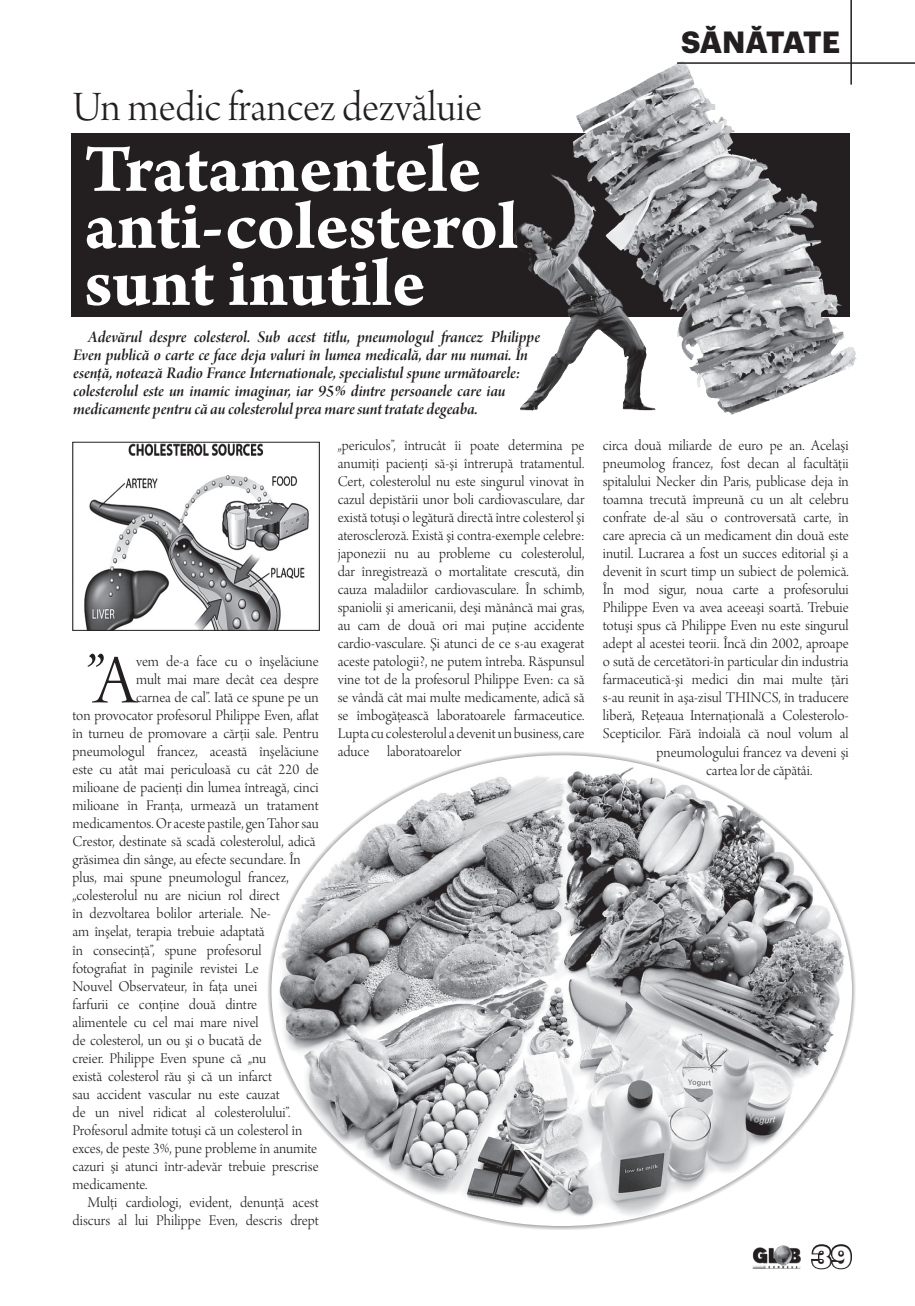
<style>
.page{position:relative;width:915px;height:1306px;background:#fff}
.page>*{position:absolute;margin:0;border:0;box-sizing:border-box;transform-origin:0 0}
.t1{font:74.25px "Arno Pro Light Display";color:#231f20}
.t2{font:72px/57px "Arno Pro Bold Sm Text";letter-spacing:-.005em;color:#fff}
.t3{font:44.1px "Arno Pro Light Display";color:#231f20}
.t4{font:700 30px "Graphik";letter-spacing:-.02em;color:#231f20}
.t5{font:700 30px "Graphik";color:#fff}
.t6{font:17.25px/18px "Arno Pro Smbd Italic Display";letter-spacing:-.005em;color:#231f20}
.t7{font:15.75px/18px "Arno Pro Light Display";color:#231f20;text-align:justify}
</style>
<div class="page">
<svg style="left:811px;top:1244px;width:41px;height:26px"></svg>
<img style="left:752px;top:1245px;width:49px;height:24px">
<img style="left:84px;top:444px;width:225px;height:184px">
<div style="left:72px;top:442px;width:247px;height:188px;border:1px solid #231f20"></div>
<div style="left:71px;top:133px;width:778px;height:184px;background:#231f20"></div>
<img style="left:572px;top:61px;width:285px;height:354px">
<div style="left:267px;top:751px;width:588px;height:479px;background:#231f20;opacity:.7"></div>
<img style="left:271px;top:755px;width:580px;height:470px">
<hr style="left:850px;top:0;width:1px;height:85px;background:#231f20">
<hr style="left:676px;top:62px;width:238px;height:2px;background:#231f20">
<h3 class="t3" style="left:72px;top:83px;width:411px">Un medic francez dezvăluie</h3>
<h2 class="t2" style="left:84px;top:144px;width:435px">Tratamentele anti-colesterol sunt inutile</h2>
<p class="t6" style="left:73px;top:329px;width:468px;text-indent:15px">Adevărul despre colesterol. Sub acest titlu, pneumologul francez Philippe Even publică o carte ce face deja valuri în lumea medicală, dar nu numai. În esenţă, notează Radio France Internationale, specialistul spune următoarele: colesterolul este un inamic imaginar, iar 95% dintre persoanele care iau medicamente pentru că au colesterolul prea mare sunt tratate degeaba.</p>
<h3 class="t4" style="left:680px;top:18px;width:161px">SĂNĂTATE</h3>
<h1 class="t1" style="left:85px;top:640px;width:52px">”A</h1>
<p class="t7" style="left:136px;top:653px;width:184px">vem de-a face cu o înşelăciune</p>
<p class="t7" style="left:136px;top:671px;width:184px">mult mai mare decât cea despre</p>
<p class="t7" style="left:136px;top:689px;width:184px">carnea de cal”. Iată ce spune pe un</p>
<p class="t7" style="left:72px;top:707px;width:247px">ton provocator profesorul Philippe Even, aflat</p>
<p class="t7" style="left:72px;top:725px;width:248px">în turneu de promovare a cărţii sale. Pentru</p>
<p class="t7" style="left:72px;top:743px;width:247px">pneumologul francez, această înşelăciune</p>
<p class="t7" style="left:72px;top:761px;width:248px">este cu atât mai periculoasă cu cât 220 de</p>
<p class="t7" style="left:72px;top:779px;width:247px">milioane de pacienţi din lumea întreagă, cinci</p>
<p class="t7" style="left:72px;top:797px;width:247px">milioane în Franţa, urmează un tratament</p>
<p class="t7" style="left:72px;top:815px;width:248px">medicamentos. Or aceste pastile, gen Tahor sau</p>
<p class="t7" style="left:72px;top:833px;width:244px">Crestor, destinate să scadă colesterolul, adică</p>
<p class="t7" style="left:72px;top:851px;width:229px">grăsimea din sânge, au efecte secundare. În</p>
<p class="t7" style="left:72px;top:869px;width:217px">plus, mai spune pneumologul francez,</p>
<p class="t7" style="left:72px;top:887px;width:209px">„colesterolul nu are niciun rol direct</p>
<p class="t7" style="left:72px;top:905px;width:200px">în dezvoltarea bolilor arteriale. Ne-</p>
<p class="t7" style="left:72px;top:923px;width:194px">am înşelat, terapia trebuie adaptată</p>
<p class="t7" style="left:72px;top:941px;width:191px">în consecinţă”, spune profesorul</p>
<p class="t7" style="left:72px;top:959px;width:187px">fotografiat în paginile revistei Le</p>
<p class="t7" style="left:72px;top:977px;width:186px">Nouvel Observateur, în faţa unei</p>
<p class="t7" style="left:72px;top:995px;width:186px">farfurii ce conţine două dintre</p>
<p class="t7" style="left:72px;top:1013px;width:187px">alimentele cu cel mai mare nivel</p>
<p class="t7" style="left:72px;top:1031px;width:190px">de colesterol, un ou şi o bucată de</p>
<p class="t7" style="left:72px;top:1049px;width:195px">creier. Philippe Even spune că „nu</p>
<p class="t7" style="left:72px;top:1067px;width:201px">există colesterol rău şi că un infarct</p>
<p class="t7" style="left:72px;top:1085px;width:208px">sau accident vascular nu este cauzat</p>
<p class="t7" style="left:72px;top:1103px;width:219px">de un nivel ridicat al colesterolului”.</p>
<p class="t7" style="left:72px;top:1121px;width:231px">Profesorul admite totuşi că un colesterol în</p>
<p class="t7" style="left:72px;top:1139px;width:246px">exces, de peste 3%, pune probleme în anumite</p>
<p class="t7" style="left:72px;top:1157px;width:248px">cazuri şi atunci într-adevăr trebuie prescrise</p>
<p class="t7" style="left:72px;top:1175px;width:76px">medicamente.</p>
<p class="t7" style="left:87px;top:1193px;width:233px">Mulţi cardiologi, evident, denunţă acest</p>
<p class="t7" style="left:72px;top:1211px;width:248px">discurs al lui Philippe Even, descris drept</p>
<p class="t7" style="left:337px;top:437px;width:248px">„periculos”, întrucât îi poate determina pe anumiţi pacienţi să-şi întrerupă tratamentul.<br>Cert, colesterolul nu este singurul vinovat în cazul depistării unor boli cardiovasculare, dar există totuşi o legătură directă între colesterol şi ateroscleroză. Există şi contra-exemple celebre: japonezii nu au probleme cu colesterolul, dar înregistrează o mortalitate crescută, din cauza maladiilor cardiovasculare. În schimb, spaniolii şi americanii, deşi mănâncă mai gras, au cam de două ori mai puţine accidente cardio-vasculare. Şi atunci de ce s-au exagerat aceste patologii?, ne putem întreba. Răspunsul vine tot de la profesorul Philippe Even: ca să se vândă cât mai multe medicamente, adică să se îmbogăţească laboratoarele farmaceutice.<br>Lupta cu colesterolul a devenit un business, care aduce laboratoarelor</p>
<p class="t7" style="left:602px;top:437px;width:247px">circa două miliarde de euro pe an. Acelaşi</p>
<p class="t7" style="left:602px;top:455px;width:247px">pneumolog francez, fost decan al facultăţii</p>
<p class="t7" style="left:602px;top:473px;width:247px">spitalului Necker din Paris, publicase deja în</p>
<p class="t7" style="left:602px;top:491px;width:247px">toamna trecută împreună cu un alt celebru</p>
<p class="t7" style="left:602px;top:510px;width:247px">confrate de-al său o controversată carte, în</p>
<p class="t7" style="left:602px;top:528px;width:247px">care aprecia că un medicament din două este</p>
<p class="t7" style="left:602px;top:546px;width:247px">inutil. Lucrarea a fost un succes editorial şi a</p>
<p class="t7" style="left:602px;top:564px;width:247px">devenit în scurt timp un subiect de polemică.</p>
<p class="t7" style="left:602px;top:582px;width:247px">În mod sigur, noua carte a profesorului</p>
<p class="t7" style="left:602px;top:600px;width:247px">Philippe Even va avea aceeaşi soartă. Trebuie</p>
<p class="t7" style="left:602px;top:618px;width:247px">totuşi spus că Philippe Even nu este singurul</p>
<p class="t7" style="left:602px;top:636px;width:247px">adept al acestei teorii. Încă din 2002, aproape</p>
<p class="t7" style="left:602px;top:654px;width:247px">o sută de cercetători-în particular din industria</p>
<p class="t7" style="left:602px;top:672px;width:247px">farmaceutică-şi medici din mai multe ţări</p>
<p class="t7" style="left:602px;top:690px;width:247px">s-au reunit în aşa-zisul THINCS, în traducere</p>
<p class="t7" style="left:602px;top:708px;width:247px">liberă, Reţeaua Internaţională a Colesterolo-</p>
<p class="t7" style="left:602px;top:726px;width:247px">Scepticilor. Fără îndoială că noul volum al</p>
<p class="t7" style="left:656px;top:744px;width:194px">pneumologului francez va deveni şi</p>
<p class="t7" style="left:705px;top:762px;width:108px">cartea lor de căpătâi.</p>
<h3 class="t5" style="left:811px;top:1233px;width:41px">39</h3>
</div>
